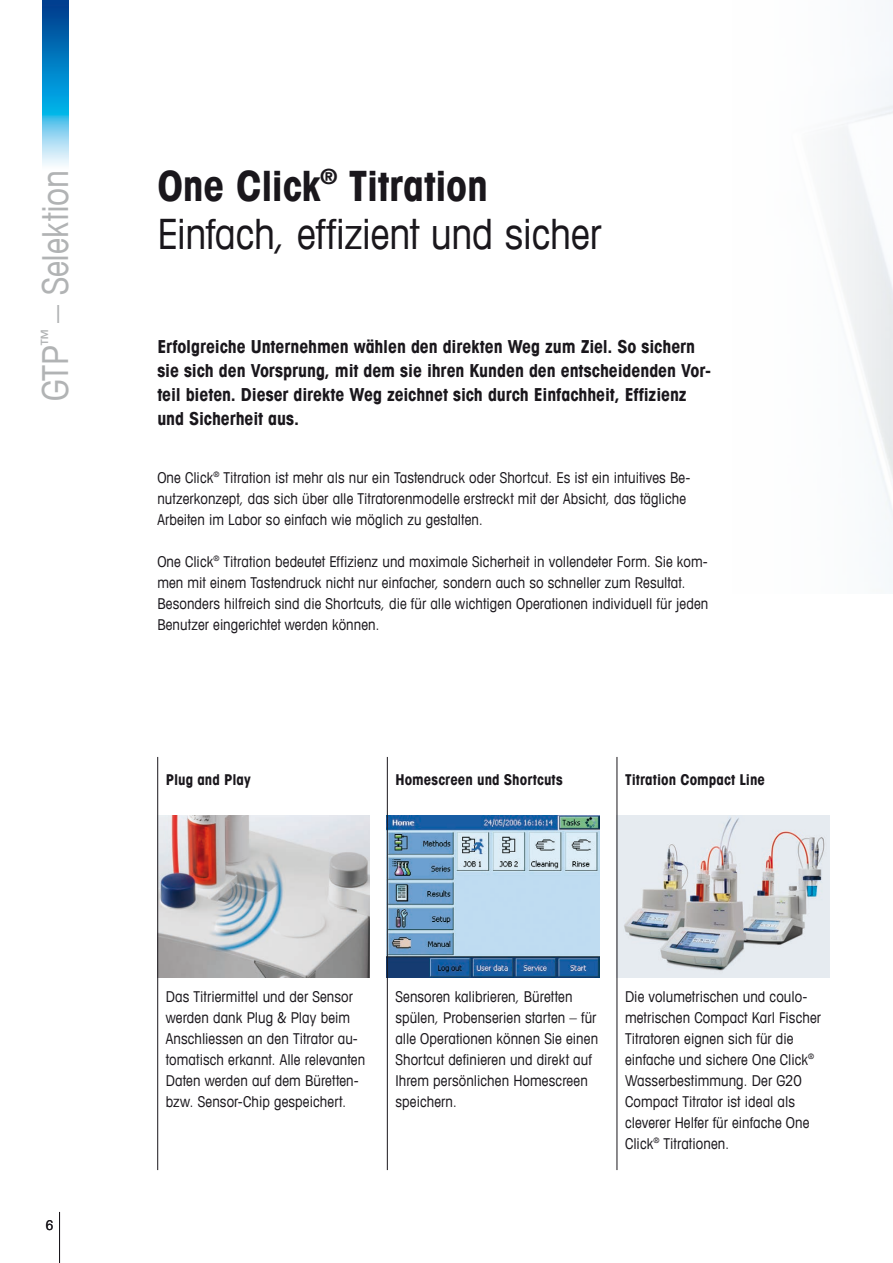
<style>
.page{position:relative;width:893px;height:1263px;background:#fff}
.page>*{position:absolute;margin:0;border:0;box-sizing:border-box;transform-origin:0 0}
._2_Title_Book_28_32{font:condensed 42px "Avant Garde Com";letter-spacing:-.01em;color:#1a171c}
._1_Title_Bold_28_32{font:700 condensed 42px "Avant Garde Com";letter-spacing:-.01em;color:#1a171c}
.t1{font:condensed 36px "Avant Garde Com";letter-spacing:-.005em;color:#b1b3b4}
._10_Lead_with_bullet{font:700 condensed 18px/24px "Avant Garde Com";letter-spacing:-.005em;color:#1a171c}
._12_Running_Text_10{font:condensed 15px/21px "Avant Garde Com";letter-spacing:.005em;color:#1a171c}
._12_Running_Text_10-2{font:700 condensed 15px "Avant Garde Com";letter-spacing:.005em;color:#1a171c}
.t2{font:condensed 13.5px "Avant Garde Com";color:#1a171c}
</style>
<div class="page">
<img style="left:43px;top:0;width:25px;height:166px">
<img style="left:388px;top:815px;width:212px;height:162px">
<img style="left:158px;top:815px;width:212px;height:162px">
<img style="left:618px;top:815px;width:211px;height:162px">
<hr style="left:59px;top:1212px;width:1px;height:51px;background:#1a171c">
<hr style="left:157px;top:757px;width:1px;height:413px;background:#1a171c">
<hr style="left:617px;top:757px;width:1px;height:413px;background:#1a171c">
<hr style="left:387px;top:757px;width:1px;height:413px;background:#1a171c">
<p class="t1" style="left:33px;top:401px;width:233px;rotate:-90deg">GTP<sup>™</sup> – Selektion</p>
<p class="t2" style="left:46px;top:1217px;width:9px">6</p>
<p class="_1_Title_Bold_28_32" style="left:157px;top:158px;width:332px">One Click<sup>®</sup> Titration</p>
<p class="_2_Title_Book_28_32" style="left:157px;top:207px;width:446px">Einfach, effizient und sicher</p>
<p class="_10_Lead_with_bullet" style="left:157px;top:334px;width:555px">Erfolgreiche Unternehmen wählen den direkten Weg zum Ziel. So sichern sie sich den Vorsprung, mit dem sie ihren Kunden den entscheidenden Vor&shy;teil bieten. Dieser direkte Weg zeichnet sich durch Einfachheit, Effizienz und Sicherheit aus.</p>
<p class="_12_Running_Text_10" style="left:157px;top:467px;width:535px">One Click<sup>®</sup> Titration ist mehr als nur ein Tastendruck oder Shortcut. Es ist ein intuitives Be&shy;nutzerkonzept, das sich über alle Titratorenmodelle erstreckt mit der Absicht, das tägliche<br>Arbeiten im Labor so einfach wie möglich zu gestalten.</p>
<p class="_12_Running_Text_10" style="left:157px;top:551px;width:552px">One Click<sup>®</sup> Titration bedeutet Effizienz und maximale Sicherheit in vollendeter Form. Sie kom&shy;men mit einem Tastendruck nicht nur einfacher, sondern auch so schneller zum Resultat.<br>Besonders hilfreich sind die Shortcuts, die für alle wichtigen Operationen individuell für jeden Benutzer eingerichtet werden können.</p>
<p class="_12_Running_Text_10-2" style="left:166px;top:769px;width:86px">Plug and Play</p>
<p class="_12_Running_Text_10-2" style="left:395px;top:769px;width:169px">Homescreen und Shortcuts</p>
<p class="_12_Running_Text_10-2" style="left:625px;top:769px;width:142px">Titration Compact Line</p>
<p class="_12_Running_Text_10" style="left:166px;top:985px;width:201px">Das Titriermittel und der Sensor werden dank Plug &amp; Play beim<br>Anschliessen an den Titrator au&shy;tomatisch erkannt. Alle relevanten<br>Daten werden auf dem Büretten&shy;bzw. Sensor-Chip gespeichert.</p>
<p class="_12_Running_Text_10" style="left:625px;top:985px;width:198px">Die volumetrischen und coulo&shy;metrischen Compact Karl Fischer<br>Titratoren eignen sich für die einfache und sichere One Click<sup>®<br></sup>Wasserbestimmung. Der G20<br>Compact Titrator ist ideal als cleverer Helfer für einfache One<br>Click<sup>®</sup> Titrationen.</p>
<p class="_12_Running_Text_10" style="left:395px;top:985px;width:204px">Sensoren kalibrieren, Büretten spülen, Probenserien starten – für alle Operationen können Sie einen<br>Shortcut definieren und direkt auf<br>Ihrem persönlichen Homescreen speichern.</p>
</div>
